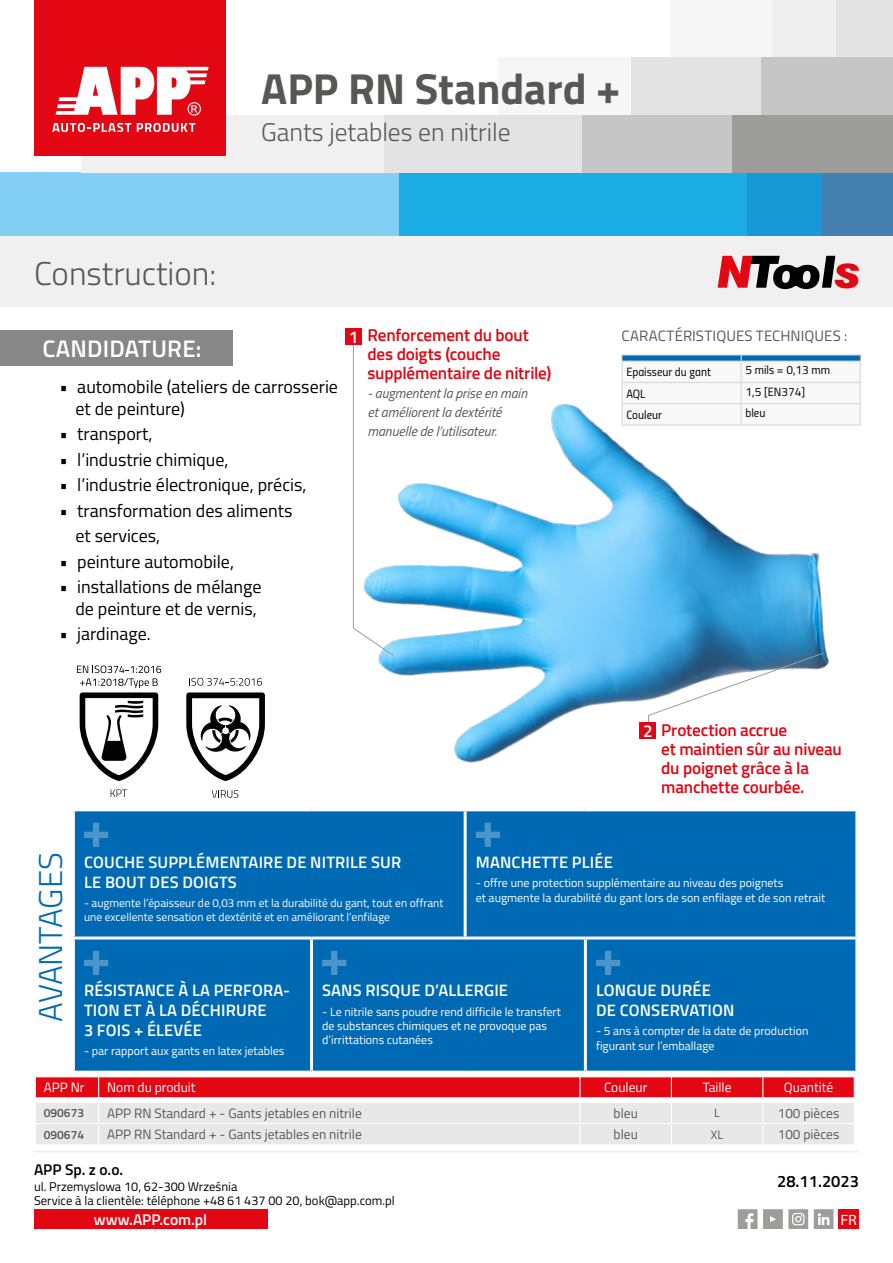
<style>
.page{position:relative;width:893px;height:1263px;background:#fff}
.page>*{position:absolute;margin:0;border:0;box-sizing:border-box;transform-origin:0 0}
.t1{font:700 43.5px "Titillium";color:#575756}
.t2{font:300 33px "Titillium";color:#575756}
.t3{font:300 33px "Titillium";letter-spacing:-.01em;color:#0069b4}
.t4{font:300 25.5px "Titillium";color:#575756}
.t5{font:600 24px "Titillium";letter-spacing:.01em;color:#fff}
.t6{font:18px/21.6px "Titillium";color:#000}
.t7{font:600 17.25px/18.9px "Titillium";letter-spacing:-.01em;color:#e30613}
.t8{font:600 17.25px "Titillium";color:#fff}
.t9{font:600 16.5px/19.8px "Titillium";letter-spacing:.01em;color:#fff}
.t10{font:600 16.5px "Titillium";color:#000}
.t11{font:600 15.45px "Titillium";color:#fff}
.t12{font:600 15.45px "Titillium";color:#000}
.t13{font:15px "Titillium";letter-spacing:.005em;color:#575756}
.t14{font:semi-expanded 15px "Myriad Pro";color:#fff}
.t15{font:italic 13.8px/18.9px "Titillium";letter-spacing:-.005em;color:#575756}
.t16{font:13.5px "Titillium";color:#575756}
.t17{font:13.5px "Titillium";color:#fff}
.t18{font:12.75px/14.1px "Titillium";color:#000}
.t19{font:12px/14.4px "Titillium";color:#fff}
.t20{font:12px "Titillium Regular Upright";color:#000}
.t21{font:600 12px "Titillium";color:#575756}
.t22{font:12px "Titillium";color:#575756}
.t23{font:11.55px/13.8px "Titillium";color:#fff}
.s1{color:#fff}
</style>
<div class="page">
<div style="left:727px;top:172px;width:97px;height:64px;background:#1899d6"></div>
<div style="left:398px;top:172px;width:348px;height:64px;background:#1cace4"></div>
<div style="left:0;top:172px;width:399px;height:64px;background:#83cff4"></div>
<div style="left:830px;top:0;width:63px;height:57px;background:#e3e3e3"></div>
<div style="left:746px;top:0;width:90px;height:57px;background:#eee"></div>
<div style="left:670px;top:0;width:101px;height:57px;background:#f6f6f6"></div>
<div style="left:761px;top:57px;width:132px;height:58px;background:#c6c6c6"></div>
<div style="left:629px;top:57px;width:132px;height:58px;background:#e3e3e3"></div>
<div style="left:499px;top:57px;width:132px;height:58px;background:#f6f6f6"></div>
<div style="left:822px;top:172px;width:71px;height:64px;background:#447faf"></div>
<div style="left:732px;top:115px;width:161px;height:57px;background:#9d9d9c"></div>
<div style="left:383px;top:115px;width:205px;height:57px;background:#e3e3e3"></div>
<div style="left:81px;top:115px;width:302px;height:57px;background:#f0f0f0"></div>
<div style="left:583px;top:115px;width:149px;height:57px;background:#c6c6c6"></div>
<div style="left:35px;top:0;width:191px;height:156px;background:#e30613"></div>
<svg style="left:52px;top:123px;width:79px;height:9px"></svg>
<svg style="left:137px;top:123px;width:58px;height:9px"></svg>
<svg style="left:55px;top:67px;width:154px;height:49px"></svg>
<hr style="left:34px;top:1151px;width:825px;height:1px;background:#ededed">
<svg style="left:738px;top:1209px;width:19px;height:20px"></svg>
<svg style="left:763px;top:1209px;width:45px;height:20px"></svg>
<svg style="left:814px;top:1209px;width:19px;height:20px"></svg>
<div style="left:838px;top:1209px;width:21px;height:20px;background:#e30613"></div>
<div style="left:34px;top:1209px;width:233px;height:20px;background:#e30613"></div>
<img style="left:378px;top:404px;width:451px;height:359px">
<div style="left:0;top:236px;width:893px;height:71px;background:#f0f0f0"></div>
<svg style="left:718px;top:256px;width:141px;height:33px"></svg>
<svg style="left:35px;top:1077px;width:820px;height:67px;background:#e9a8ac"></svg>
<hr style="left:621px;top:361px;width:120px;height:1px;background:#dadada">
<hr style="left:621px;top:362px;width:2px;height:20px;background:#dadada">
<hr style="left:621px;top:382px;width:120px;height:1px;background:#dadada">
<hr style="left:621px;top:383px;width:2px;height:20px;background:#dadada">
<hr style="left:621px;top:403px;width:120px;height:1px;background:#dadada">
<hr style="left:621px;top:404px;width:2px;height:20px;background:#dadada">
<svg style="left:622px;top:355px;width:239px;height:69px"></svg>
<hr style="left:621px;top:424px;width:120px;height:2px;background:#dadada">
<hr style="left:741px;top:424px;width:120px;height:2px;background:#dadada">
<div style="left:0;top:330px;width:233px;height:36px;background:#878787"></div>
<svg style="left:186px;top:692px;width:79px;height:89px"></svg>
<svg style="left:111px;top:789px;width:16px;height:8px"></svg>
<svg style="left:212px;top:790px;width:26px;height:8px"></svg>
<svg style="left:189px;top:678px;width:73px;height:8px"></svg>
<svg style="left:77px;top:665px;width:84px;height:116px"></svg>
<div style="left:75px;top:811px;width:780px;height:260px;background:#0069b4"></div>
<hr style="left:310px;top:939px;width:3px;height:132px;background:#fff">
<hr style="left:464px;top:811px;width:3px;height:125px;background:#fff">
<hr style="left:72px;top:936px;width:240px;height:3px;background:#fff">
<hr style="left:312px;top:936px;width:153px;height:3px;background:#fff">
<hr style="left:465px;top:936px;width:120px;height:3px;background:#fff">
<hr style="left:585px;top:936px;width:273px;height:3px;background:#fff">
<hr style="left:584px;top:939px;width:3px;height:132px;background:#fff">
<svg style="left:84px;top:823px;width:24px;height:24px"></svg>
<svg style="left:476px;top:823px;width:24px;height:24px"></svg>
<svg style="left:84px;top:951px;width:24px;height:24px"></svg>
<svg style="left:322px;top:951px;width:24px;height:24px"></svg>
<svg style="left:596px;top:951px;width:24px;height:24px"></svg>
<svg style="left:648px;top:652px;width:176px;height:76px"></svg>
<svg style="left:352px;top:345px;width:43px;height:312px"></svg>
<div style="left:640px;top:723px;width:16px;height:16px;background:#e30613"></div>
<div style="left:346px;top:329px;width:16px;height:16px;background:#e30613"></div>
<h1 class="t1" style="left:261px;top:56px;width:361px">APP RN Standard +</h1>
<h2 class="t2" style="left:34px;top:249px;width:184px">Construction:</h2>
<h3 class="t4" style="left:261px;top:113px;width:251px">Gants jetables en nitrile</h3>
<h3 class="t5" style="left:43px;top:330px;width:160px">CANDIDATURE:</h3>
<h3 class="t6" style="left:75px;top:375px;width:264px;text-indent:-16px">• automobile (ateliers de carrosserie et de peinture)</h3>
<h3 class="t6" style="left:60px;top:422px;width:94px">• transport,</h3>
<h3 class="t6" style="left:60px;top:448px;width:171px">• l’industrie chimique,</h3>
<h3 class="t6" style="left:60px;top:473px;width:248px">• l’industrie électronique, précis,</h3>
<h3 class="t6" style="left:75px;top:497px;width:219px;line-height:25.5px;text-indent:-16px">• transformation des aliments et services,</h3>
<h3 class="t6" style="left:60px;top:550px;width:176px">• peinture automobile,</h3>
<h3 class="t6" style="left:60px;top:575px;width:204px;text-align:right">• installations de mélange de peinture et de vernis,</h3>
<h3 class="t6" style="left:60px;top:622px;width:93px">• jardinage.</h3>
<h3 class="t7" style="left:367px;top:325px;width:186px;text-indent:-19px"><span class="s1">1</span> Renforcement du bout des doigts (couche supplémentaire de nitrile)</h3>
<p class="t15" style="left:367px;top:383px;width:161px">- augmentent la prise en main et améliorent la dextérité manuelle de l’utilisateur.</p>
<p class="t13" style="left:621px;top:325px;width:227px">CARACTÉRISTIQUES TECHNIQUES :</p>
<p class="t20" style="left:626px;top:363px;width:86px">Epaisseur du gant</p>
<p class="t20" style="left:745px;top:361px;width:86px">5 mils = 0,13 mm</p>
<p class="t20" style="left:626px;top:384px;width:21px">AQL</p>
<p class="t20" style="left:745px;top:383px;width:61px">1,5 [EN374]</p>
<p class="t20" style="left:626px;top:406px;width:37px">Couleur</p>
<p class="t20" style="left:745px;top:404px;width:21px">bleu</p>
<h3 class="t8" style="left:643px;top:718px;width:11px">2</h3>
<h3 class="t7" style="left:661px;top:719px;width:182px">Protection accrue<br>et maintien sûr au niveau du poignet grâce à la manchette courbée.</h3>
<h2 class="t3" style="left:27px;top:1022px;width:171px;rotate:-90deg">AVANTAGES</h2>
<h3 class="t9" style="left:84px;top:851px;width:319px">COUCHE SUPPLÉMENTAIRE DE NITRILE SUR<br>LE BOUT DES DOIGTS</h3>
<h3 class="t9" style="left:476px;top:851px;width:139px">MANCHETTE PLIÉE</h3>
<p class="t19" style="left:476px;top:875px;width:351px">- offre une protection supplémentaire au niveau des poignets<br>et augmente la durabilité du gant lors de son enfilage et de son retrait</p>
<p class="t23" style="left:84px;top:896px;width:361px">- augmente l’épaisseur de 0,03 mm et la durabilité du gant, tout en offrant une excellente sensation et dextérité et en améliorant l’enfilage</p>
<h3 class="t9" style="left:84px;top:979px;width:208px">RÉSISTANCE À LA PERFORA-<br>TION ET À LA DÉCHIRURE<br>3 FOIS + ÉLEVÉE</h3>
<p class="t19" style="left:84px;top:1043px;width:202px">- par rapport aux gants en latex jetables</p>
<h3 class="t9" style="left:596px;top:979px;width:140px">LONGUE DURÉE<br>DE CONSERVATION</h3>
<p class="t19" style="left:596px;top:1023px;width:214px">- 5 ans à compter de la date de production figurant sur l’emballage</p>
<h3 class="t9" style="left:322px;top:979px;width:187px">SANS RISQUE D’ALLERGIE</h3>
<p class="t19" style="left:322px;top:1003px;width:240px">- Le nitrile sans poudre rend difficile le transfert de substances chimiques et ne provoque pas d’irrittations cutanées</p>
<p class="t17" style="left:44px;top:1078px;width:42px">APP Nr</p>
<p class="t17" style="left:107px;top:1078px;width:90px">Nom du produit</p>
<p class="t17" style="left:604px;top:1078px;width:45px">Couleur</p>
<p class="t17" style="left:703px;top:1078px;width:30px">Taille</p>
<p class="t17" style="left:784px;top:1078px;width:51px">Quantité</p>
<p class="t21" style="left:44px;top:1104px;width:42px">090673</p>
<p class="t16" style="left:107px;top:1103px;width:256px">APP RN Standard + - Gants jetables en nitrile</p>
<p class="t16" style="left:614px;top:1103px;width:26px">bleu</p>
<p class="t22" style="left:714px;top:1104px;width:7px">L</p>
<p class="t16" style="left:778px;top:1103px;width:63px">100 pièces</p>
<p class="t21" style="left:44px;top:1125px;width:42px">090674</p>
<p class="t16" style="left:107px;top:1125px;width:256px">APP RN Standard + - Gants jetables en nitrile</p>
<p class="t16" style="left:614px;top:1125px;width:26px">bleu</p>
<p class="t22" style="left:711px;top:1126px;width:14px">XL</p>
<p class="t16" style="left:778px;top:1125px;width:63px">100 pièces</p>
<p class="t12" style="left:34px;top:1158px;width:91px">APP Sp. z o.o.</p>
<p class="t18" style="left:34px;top:1179px;width:362px">ul. Przemyslowa 10, 62-300 Września<br>Service à la clientèle: téléphone +48 61 437 00 20, bok@app.com.pl</p>
<p class="t11" style="left:94px;top:1208px;width:115px">www.APP.com.pl</p>
<h3 class="t10" style="left:777px;top:1169px;width:83px">28.11.2023</h3>
<p class="t14" style="left:840px;top:1210px;width:18px">FR</p>
</div>
